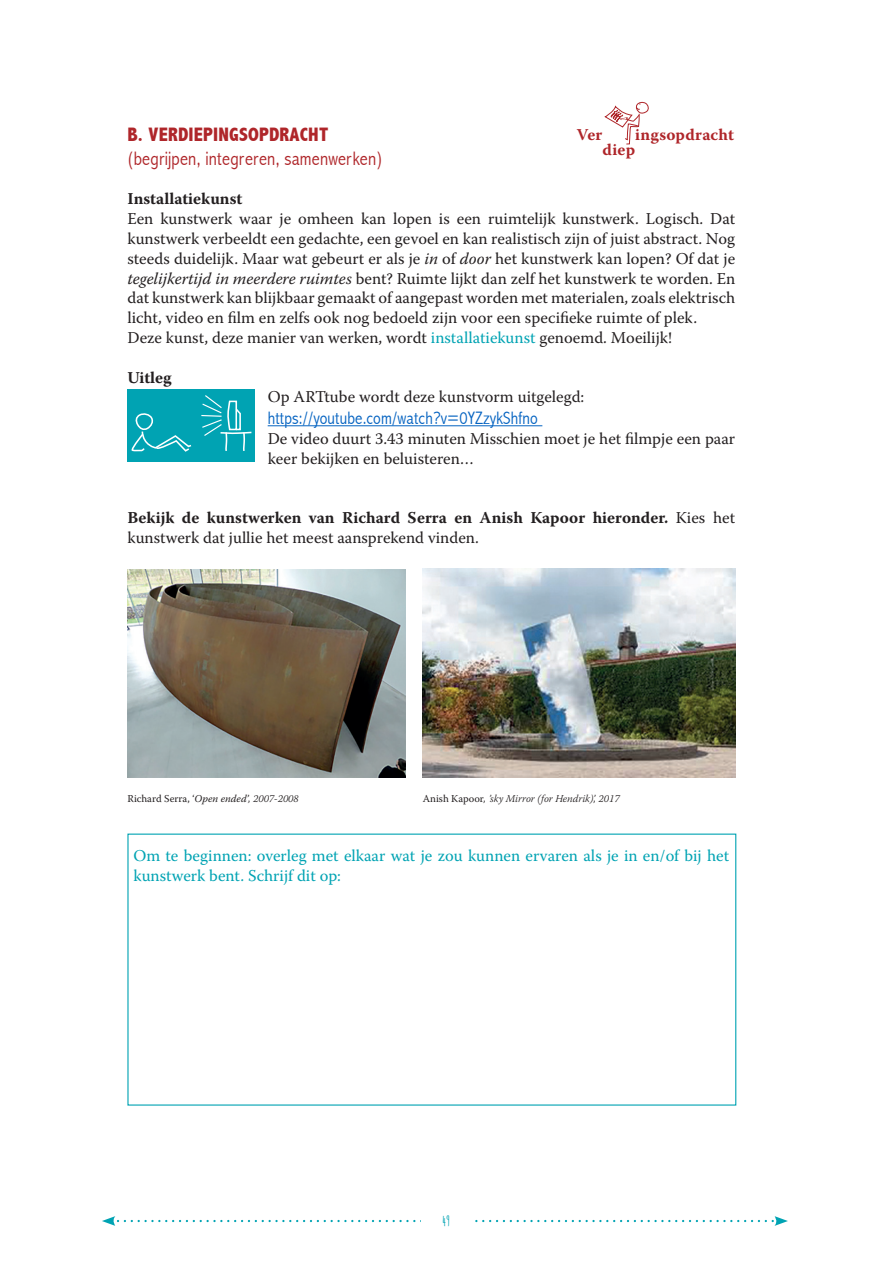
<style>
.page{position:relative;width:893px;height:1263px;background:#fff}
.page>*{position:absolute;margin:0;border:0;box-sizing:border-box;transform-origin:0 0}
.t1{font:300 condensed 19.5px "Abadi";letter-spacing:.01em;color:#af262a}
.t2{font:800 condensed 19.5px "Abadi";letter-spacing:.01em;color:#af262a}
.t3{font:300 condensed 18px "Abadi";letter-spacing:.01em;color:#0563c1}
.t4{font:16.5px/19.8px "Warnock Pro";color:#231f20}
.t5{font:700 16.5px/19.8px "Warnock Pro";color:#231f20}
.t6{font:16.5px/19.8px "Warnock Pro";color:#00a3b3}
.t7{font:700 16.5px "Warnock Pro";letter-spacing:.01em;color:#af262a}
.t8{font:700 13.5px "Amatic";color:#00a3b3}
.t9{font:italic 300 10.5px "Warnock Pro";color:#231f20}
.t10{font:10.5px "Warnock Pro";color:#231f20}
.s1{font-style:italic}
.s2{color:#00a3b3}
.s3{font-weight:400}
.s4{font-weight:300;font-style:italic}
.s5{font-weight:400;font-style:normal}
</style>
<div class="page">
<svg style="left:102px;top:1216px;width:686px;height:10px"></svg>
<div style="left:421px;top:1212px;width:52px;height:19px;background:#fff"></div>
<hr style="left:268px;top:425px;width:274px;height:1px;background:#0563c1">
<img style="left:127px;top:569px;width:278px;height:208px">
<img style="left:422px;top:569px;width:313px;height:208px">
<div style="left:127px;top:389px;width:128px;height:73px;background:#00a3b3"></div>
<svg style="left:201px;top:395px;width:51px;height:56px"></svg>
<svg style="left:131px;top:413px;width:61px;height:39px"></svg>
<svg style="left:605px;top:101px;width:44px;height:43px"></svg>
<p class="t2" style="left:127px;top:124px;width:207px">&gt;-+.?I2C?9C=D'592IM@A!+</p>
<p class="t1" style="left:127px;top:147px;width:261px">B-.D,5E7.2C$520.D,.,.2C$("#.2F.,G.2J$</p>
<p class="t5" style="left:127px;top:189px;width:116px">Installatiekunst</p>
<p class="t4" style="left:127px;top:209px;width:609px">Een kunstwerk waar je omheen kan lopen is een ruimtelijk kunstwerk. Logisch. Dat kunstwerk verbeeldt een gedachte, een gevoel en kan realistisch zijn of juist abstract. Nog steeds duidelijk. Maar wat gebeurt er als je <span class="s1">in</span> of <span class="s1">door</span> het kunstwerk kan lopen? Of dat je <span class="s1">tegelijkertijd in meerdere ruimtes</span> bent? Ruimte lijkt dan zelf het kunstwerk te worden. En dat kunstwerk kan blijkbaar gemaakt of aangepast worden met materialen, zoals elektrisch licht, video en film en zelfs ook nog bedoeld zijn voor een specifieke ruimte of plek.<br>Deze kunst, deze manier van werken, wordt <span class="s2">installatiekunst</span> genoemd. Moeilijk!</p>
<p class="t5" style="left:127px;top:367px;width:46px">Uitleg</p>
<p class="t4" style="left:268px;top:387px;width:318px">Op ARTtube wordt deze kunstvorm uitgelegd:</p>
<p class="t3" style="left:268px;top:407px;width:276px">8007(%))O+303-.W4+#)F"048d*e^fPHOG98I2+$</p>
<p class="t4" style="left:268px;top:428px;width:469px">De video duurt 3.43 minuten Misschien moet je het filmpje een paar keer bekijken en beluisteren…</p>
<p class="t7" style="left:635px;top:124px;width:100px">ingsopdracht</p>
<p class="t7" style="left:577px;top:124px;width:27px">Ver</p>
<p class="t7" style="left:603px;top:139px;width:34px">diep</p>
<p class="t5" style="left:127px;top:507px;width:609px">Bekijk de kunstwerken van Richard Serra en Anish Kapoor hieronder. <span class="s3">Kies het kunstwerk dat jullie het meest aansprekend vinden.</span></p>
<p class="t10" style="left:127px;top:792px;width:173px">Richard Serra, ‘<span class="s1">Open ended’</span><span class="s4">, 2007-2008</span></p>
<p class="t9" style="left:423px;top:792px;width:198px"><span class="s5">Anish Kapoor</span>, ’sky Mirror (for Hendrik)’, 2017</p>
<p class="t6" style="left:133px;top:846px;width:597px">Om te beginnen: overleg met elkaar wat je zou kunnen ervaren als je in en/of bij het kunstwerk bent. Schrijf dit op:</p>
<p class="t8" style="left:442px;top:1211px;width:10px">/@"</p>
</div>
